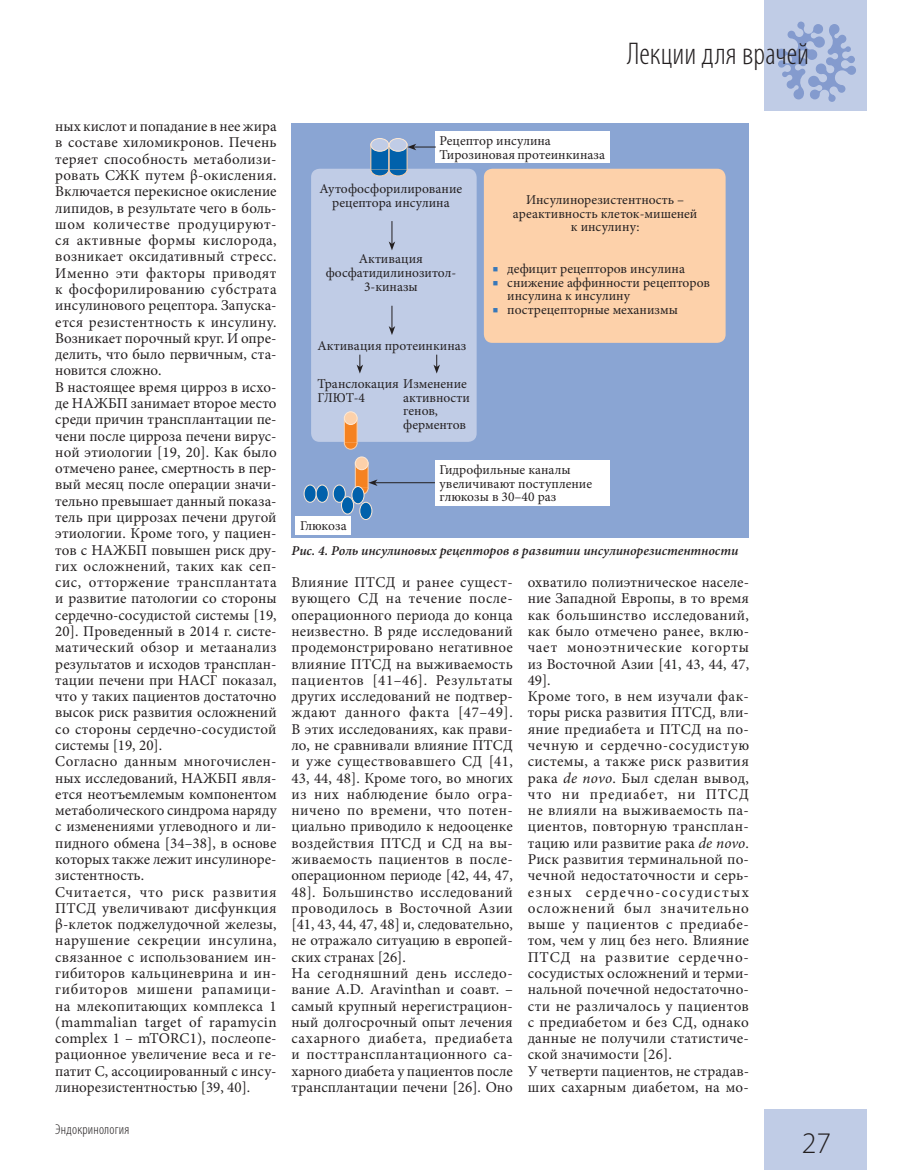
<style>
.page{position:relative;width:915px;height:1170px;background:#fff}
.page>*{position:absolute;margin:0;border:0;box-sizing:border-box;transform-origin:0 0}
.t1{font:300 condensed 31.5px "Myriad Pro";color:#231f20}
.t2{font:300 30px "Myriad Pro";color:#231f20}
.t3{font:15px/16.2px "Minion Pro";letter-spacing:.015em;color:#231f20}
.t4{font:300 condensed 14.25px "Myriad Pro";letter-spacing:.015em;color:#231f20}
.t5{font:13.5px/13.5px "Minion Pro";color:#231f20}
.t6{font:italic 600 13.5px "Minion Pro";color:#231f20}
.s1{font-size:15px;color:#3878b9}
.s2{font-style:italic}
</style>
<div class="page">
<div style="left:764px;top:0;width:102px;height:111px;background:#c0cce6"></div>
<div style="left:764px;top:1108px;width:102px;height:61px;background:#c0cce6"></div>
<svg style="left:777px;top:22px;width:78px;height:80px"></svg>
<div style="left:291px;top:123px;width:457px;height:415px;background:#8aa5d3"></div>
<div style="left:311px;top:169px;width:165px;height:273px;background:#c0cce6;border-radius:9px"></div>
<div style="left:483px;top:169px;width:242px;height:174px;background:#fdd1aa;border-radius:9px"></div>
<div style="left:435px;top:131px;width:174px;height:32px;background:#fff"></div>
<div style="left:435px;top:460px;width:174px;height:45px;background:#fff"></div>
<svg style="left:388px;top:221px;width:7px;height:29px"></svg>
<svg style="left:388px;top:306px;width:7px;height:29px"></svg>
<svg style="left:356px;top:354px;width:7px;height:19px"></svg>
<svg style="left:433px;top:354px;width:7px;height:19px"></svg>
<div style="left:344px;top:417px;width:13px;height:26px;background:#f58220;border:1px solid #fdd1aa"></div>
<div style="left:344px;top:412px;width:13px;height:12px;background:#fdd1aa;border-radius:50%"></div>
<div style="left:344px;top:411px;width:13px;height:13px;border:1px solid #fee9d5;border-radius:50%"></div>
<svg style="left:344px;top:442px;width:13px;height:7px"></svg>
<div style="left:370px;top:144px;width:19px;height:26px;background:#0161ab;border:1px solid #fdd1aa"></div>
<div style="left:371px;top:138px;width:17px;height:13px;background:#c0cce6;border-radius:50%"></div>
<div style="left:370px;top:138px;width:19px;height:13px;border:1px solid #fee9d5;border-radius:50%"></div>
<div style="left:389px;top:144px;width:18px;height:26px;background:#0161ab"></div>
<div style="left:389px;top:138px;width:18px;height:13px;background:#c0cce6;border-radius:50%"></div>
<div style="left:389px;top:138px;width:18px;height:13px;border:1px solid #fee9d5;border-radius:50%"></div>
<svg style="left:370px;top:169px;width:37px;height:7px"></svg>
<div style="left:304px;top:485px;width:12px;height:17px;background:#0161ab;border-radius:50%"></div>
<div style="left:303px;top:484px;width:13px;height:18px;border:1px solid #fee9d5;border-radius:50%"></div>
<div style="left:316px;top:485px;width:12px;height:17px;background:#0161ab;border-radius:50%"></div>
<div style="left:316px;top:484px;width:12px;height:18px;border:1px solid #fee9d5;border-radius:50%"></div>
<div style="left:333px;top:485px;width:12px;height:17px;background:#0161ab;border-radius:50%"></div>
<div style="left:333px;top:484px;width:12px;height:18px;border:1px solid #fee9d5;border-radius:50%"></div>
<div style="left:341px;top:496px;width:12px;height:18px;background:#0161ab;border-radius:50%"></div>
<div style="left:341px;top:496px;width:13px;height:18px;border:1px solid #fee9d5;border-radius:50%"></div>
<div style="left:359px;top:502px;width:13px;height:17px;background:#0161ab;border-radius:50%"></div>
<div style="left:359px;top:502px;width:13px;height:18px;border:1px solid #fee9d5;border-radius:50%"></div>
<div style="left:355px;top:462px;width:13px;height:26px;background:#f58220;border:1px solid #fdd1aa"></div>
<div style="left:355px;top:457px;width:13px;height:12px;background:#fdd1aa;border-radius:50%"></div>
<div style="left:355px;top:456px;width:13px;height:14px;border:1px solid #fee9d5;border-radius:50%"></div>
<hr style="left:375px;top:482px;width:60px;height:1px;background:#231f20">
<svg style="left:355px;top:479px;width:22px;height:15px"></svg>
<svg style="left:407px;top:144px;width:28px;height:6px"></svg>
<div style="left:352px;top:486px;width:12px;height:18px;background:#0161ab;border-radius:50%"></div>
<div style="left:351px;top:486px;width:13px;height:18px;border:1px solid #fee9d5;border-radius:50%"></div>
<div style="left:296px;top:516px;width:55px;height:18px;background:#fff"></div>
<h1 class="t1" style="left:627px;top:35px;width:183px">Лекции для врачей</h1>
<p class="t3" style="left:55px;top:118px;width:223px">ных кислот и попадание в нее жира в составе хиломикронов. Печень теряет способность метаболизи&shy;ровать СЖК путем β-окисления.<br>Включается перекисное окисление липидов, в результате чего в боль&shy;шом количестве продуцируют&shy;ся активные формы кислорода, возникает оксидативный стресс.<br>Именно эти факторы приводят к фосфорилированию субстрата инсулинового рецептора. Запуска&shy;ется резистентность к инсулину.<br>Возникает порочный круг. И опре&shy;делить, что было первичным, ста&shy;новится сложно.<br>В настоящее время цирроз в исхо&shy;де НАЖБП занимает второе место среди причин трансплантации пе&shy;чени после цирроза печени вирус&shy;ной этиологии [19, 20]. Как было отмечено ранее, смертность в пер&shy;вый месяц после операции значи&shy;тельно превышает данный показа&shy;тель при циррозах печени другой этиологии. Кроме того, у пациен&shy;тов с НАЖБП повышен риск дру&shy;гих осложнений, таких как сеп&shy;сис, отторжение трансплантата и развитие патологии со стороны сердечно-сосудистой системы [19,<br>20]. Проведенный в 2014 г. систе&shy;матический обзор и метаанализ результатов и исходов трансплан&shy;тации печени при НАСГ показал, что у таких пациентов достаточно высок риск развития осложнений со стороны сердечно-сосудистой системы [19, 20].<br>Согласно данным многочислен&shy;ных исследований, НАЖБП явля&shy;ется неотъемлемым компонентом метаболического синдрома наряду с изменениями углеводного и ли&shy;пидного обмена [34–38], в основе которых также лежит инсулиноре&shy;зистентность.<br>Считается, что риск развития<br>ПТСД увеличивают дисфункция β-клеток поджелудочной железы, нарушение секреции инсулина, связанное с использованием ин&shy;гибиторов кальциневрина и ин&shy;гибиторов мишени рапамици&shy;на млекопитающих комплекса 1 (mammalian target of rapamycin complex 1 – mTORC1), послеопе&shy;рационное увеличение веса и ге&shy;патит С, ассоциированный с инсу&shy;линорезистентностью [39, 40].</p>
<p class="t4" style="left:55px;top:1120px;width:76px">Эндокринология</p>
<p class="t5" style="left:439px;top:134px;width:167px">Рецептор инсулина<br>Тирозиновая протеинкиназа</p>
<p class="t5" style="left:319px;top:182px;width:144px;text-align:center">Аутофосфорилирование рецептора инсулина</p>
<p class="t5" style="left:325px;top:252px;width:132px;text-align:center">Активация фосфатидилинозитол-<br>3-киназы</p>
<p class="t5" style="left:317px;top:338px;width:150px">Активация протеинкиназ</p>
<p class="t5" style="left:317px;top:377px;width:151px">Транслокация Изменение<br>ГЛЮТ-4</p>
<p class="t5" style="left:403px;top:391px;width:68px">активности генов, ферментов</p>
<p class="t5" style="left:513px;top:193px;width:186px;text-align:center">Инсулинорезистентность – ареактивность клеток-мишеней к инсулину:</p>
<p class="t5" style="left:492px;top:262px;width:194px"><span class="s1">■</span> дефицит рецепторов инсулина</p>
<p class="t5" style="left:507px;top:275px;width:204px;text-indent:-15px"><span class="s1">■</span> снижение аффинности рецепторов инсулина к инсулину</p>
<p class="t5" style="left:492px;top:302px;width:187px"><span class="s1">■</span> пострецепторные механизмы</p>
<p class="t5" style="left:300px;top:519px;width:48px">Глюкоза</p>
<p class="t5" style="left:439px;top:463px;width:154px">Гидрофильные каналы увеличивают поступление глюкозы в 30–40 раз</p>
<p class="t6" style="left:291px;top:540px;width:448px">Рис. 4. Роль инсулиновых рецепторов в развитии инсулинорезистентности</p>
<p class="t3" style="left:291px;top:574px;width:223px">Влияние ПТСД и ранее сущест&shy;вующего СД на течение после&shy;операционного периода до конца неизвестно. В ряде исследований продемонстрировано негативное влияние ПТСД на выживаемость пациентов [41–46]. Результаты других исследований не подтвер&shy;ждают данного факта [47–49].<br>В этих исследованиях, как прави&shy;ло, не сравнивали влияние ПТСД и уже существовавшего СД [41,<br>43, 44, 48]. Кроме того, во многих из них наблюдение было огра&shy;ничено по времени, что потен&shy;циально приводило к недооценке воздействия ПТСД и СД на вы&shy;живаемость пациентов в после&shy;операционном периоде [42, 44, 47,<br>48]. Большинство исследований проводилось в Восточной Азии [41, 43, 44, 47, 48] и, следовательно, не отражало ситуацию в европей&shy;ских странах [26].<br>На сегодняшний день исследо&shy;вание A.D. Aravinthan и соавт. – самый крупный нерегистрацион&shy;ный долгосрочный опыт лечения сахарного диабета, предиабета и посттрансплантационного са&shy;харного диабета у пациентов после трансплантации печени [26]. Оно</p>
<p class="t3" style="left:527px;top:574px;width:223px">охватило полиэтническое населе&shy;ние Западной Европы, в то время как большинство исследований, как было отмечено ранее, вклю&shy;чает моноэтнические когорты из Восточной Азии [41, 43, 44, 47,<br>49].<br>Кроме того, в нем изучали фак&shy;торы риска развития ПТСД, вли&shy;яние предиабета и ПТСД на по&shy;чечную и сердечно-сосудистую системы, а также риск развития рака <span class="s2">de novo</span>. Был сделан вывод, что ни предиабет, ни ПТСД не влияли на выживаемость па&shy;циентов, повторную трансплан&shy;тацию или развитие рака <span class="s2">de novo</span>.<br>Риск развития терминальной по&shy;чечной недостаточности и серь&shy;езных сердечно-сосудистых осложнений был значительно выше у пациентов с предиабе&shy;том, чем у лиц без него. Влияние<br>ПТСД на развитие сердечно&shy;сосудистых осложнений и терми&shy;нальной почечной недостаточно&shy;сти не различалось у пациентов с предиабетом и без СД, однако данные не получили статистиче&shy;ской значимости [26].<br>У четверти пациентов, не страдав&shy;ших сахарным диабетом, на мо-</p>
<h2 class="t2" style="left:801px;top:1125px;width:31px">27</h2>
</div>
